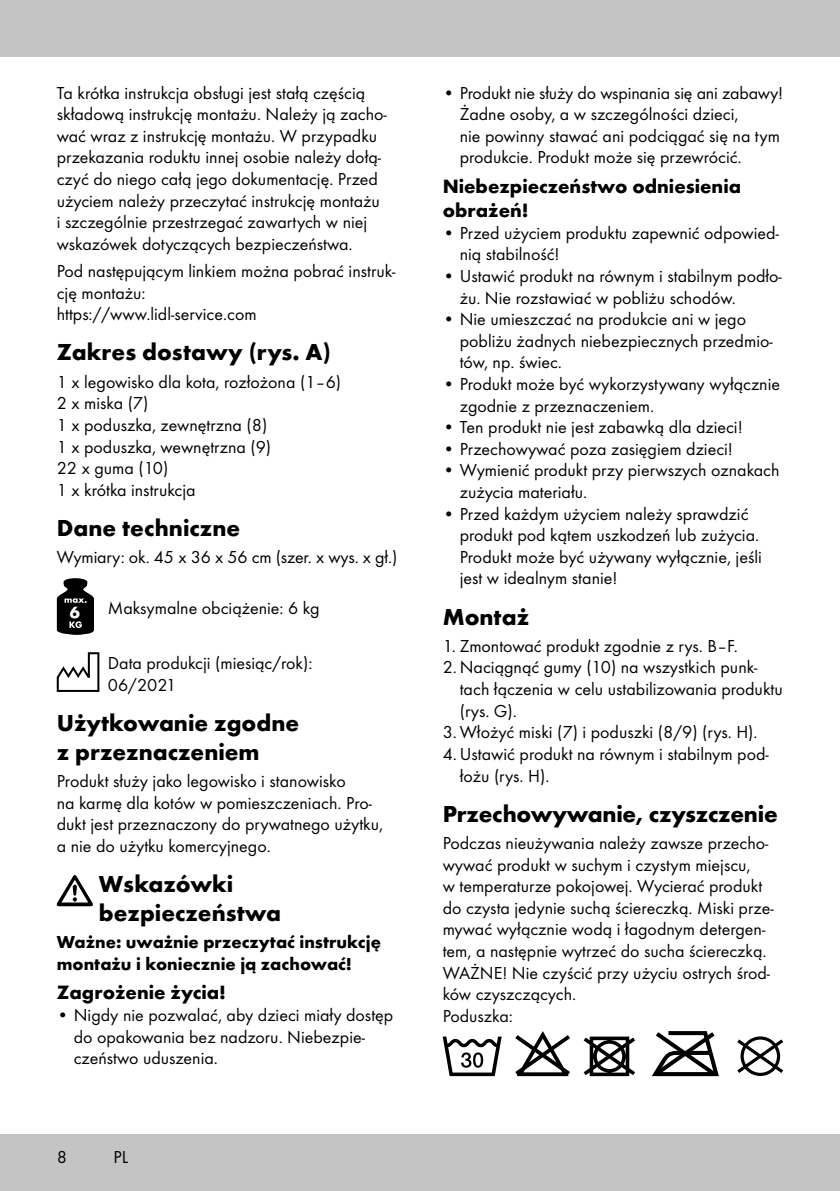
<style>
.page{position:relative;width:840px;height:1191px;background:#fff}
.page>*{position:absolute;margin:0;border:0;box-sizing:border-box;transform-origin:0 0}
.t1{font:700 24px/28.8px "Futura TOT";color:#000}
.t2{font:700 20px/24px "Futura TOT";color:#000}
.t3{font:18px/21.6px "Futura TOT Boo";color:#000}
.t4{font:700 18px/21.6px "Futura TOT";color:#000}
.t5{font:700 16.8px "Futura TOT";color:#fff}
</style>
<div class="page">
<div style="left:0;top:1134px;width:839px;height:57px;background:#c5c4c4"></div>
<div style="left:0;top:0;width:839px;height:57px;background:#c5c4c4"></div>
<svg style="left:57px;top:578px;width:37px;height:57px"></svg>
<svg style="left:57px;top:652px;width:42px;height:40px"></svg>
<svg style="left:57px;top:875px;width:36px;height:31px"></svg>
<svg style="left:442px;top:1036px;width:59px;height:40px"></svg>
<svg style="left:515px;top:1031px;width:54px;height:45px"></svg>
<svg style="left:583px;top:1036px;width:51px;height:40px"></svg>
<svg style="left:652px;top:1031px;width:66px;height:45px"></svg>
<svg style="left:737px;top:1036px;width:45px;height:40px"></svg>
<p class="t3" style="left:57px;top:82px;width:331px">Ta krótka instrukcja obsługi jest stałą częścią składową instrukcję montażu. Należy ją zacho&shy;wać wraz z instrukcję montażu. W przypadku przekazania roduktu innej osobie należy dołą&shy;czyć do niego całą jego dokumentację. Przed użyciem należy przeczytać instrukcję montażu i szczególnie przestrzegać zawartych w niej wskazówek dotyczących bezpieczeństwa.</p>
<p class="t3" style="left:57px;top:260px;width:340px">Pod następującym linkiem można pobrać instruk&shy;cję montażu:<br>https://www.lidl-service.com</p>
<h1 class="t1" style="left:57px;top:338px;width:275px">Zakres dostawy (rys. A)</h1>
<p class="t3" style="left:57px;top:371px;width:286px">1 x legowisko dla kota, rozłożona (1–6)<br>2 x miska (7)<br>1 x poduszka, zewnętrzna (8)<br>1 x poduszka, wewnętrzna (9)<br>22 x guma (10)<br>1 x krótka instrukcja</p>
<h1 class="t1" style="left:57px;top:513px;width:185px">Dane techniczne</h1>
<p class="t3" style="left:57px;top:546px;width:342px">Wymiary: ok. 45 x 36 x 56 cm (szer. x wys. x gł.)</p>
<p class="t5" style="left:70px;top:602px;width:12px">6</p>
<p class="t3" style="left:108px;top:596px;width:213px">Maksymalne obciążenie: 6 kg</p>
<p class="t3" style="left:108px;top:652px;width:206px">Data produkcji (miesiąc/rok):<br>06/2021</p>
<h1 class="t1" style="left:57px;top:708px;width:244px">Użytkowanie zgodne z przeznaczeniem</h1>
<p class="t3" style="left:57px;top:770px;width:328px">Produkt służy jako legowisko i stanowisko<br>na karmę dla kotów w pomieszczeniach. Pro&shy;dukt jest przeznaczony do prywatnego użytku, a nie do użytku komercyjnego.</p>
<h1 class="t1" style="left:99px;top:869px;width:183px">Wskazówki bezpieczeństwa</h1>
<p class="t4" style="left:57px;top:931px;width:325px">Ważne: uważnie przeczytać instrukcję montażu i koniecznie ją zachować!</p>
<p class="t2" style="left:57px;top:980px;width:171px">Zagrożenie życia!</p>
<p class="t3" style="left:74px;top:1004px;width:321px;text-indent:-17px">• Nigdy nie pozwalać, aby dzieci miały dostęp do opakowania bez nadzoru. Niebezpie&shy;czeństwo uduszenia.</p>
<p class="t3" style="left:57px;top:1146px;width:12px">8</p>
<p class="t3" style="left:113px;top:1146px;width:16px">PL</p>
<p class="t3" style="left:459px;top:82px;width:325px;text-indent:-17px">• Produkt nie służy do wspinania się ani zabawy!<br>Żadne osoby, a w szczególności dzieci,<br>nie powinny stawać ani podciągać się na tym produkcie. Produkt może się przewrócić.</p>
<p class="t2" style="left:442px;top:174px;width:300px">Niebezpieczeństwo odniesienia obrażeń!</p>
<p class="t3" style="left:459px;top:222px;width:320px;text-indent:-17px">• Przed użyciem produktu zapewnić odpowied&shy;nią stabilność!</p>
<p class="t3" style="left:459px;top:265px;width:323px;text-indent:-17px">• Ustawić produkt na równym i stabilnym podło&shy;żu. Nie rozstawiać w pobliżu schodów.</p>
<p class="t3" style="left:459px;top:308px;width:314px;text-indent:-17px">• Nie umieszczać na produkcie ani w jego pobliżu żadnych niebezpiecznych przedmio&shy;tów, np. świec.</p>
<p class="t3" style="left:459px;top:373px;width:322px;text-indent:-17px">• Produkt może być wykorzystywany wyłącznie zgodnie z przeznaczeniem.</p>
<p class="t3" style="left:442px;top:416px;width:301px">• Ten produkt nie jest zabawką dla dzieci!</p>
<p class="t3" style="left:442px;top:438px;width:291px">• Przechowywać poza zasięgiem dzieci!</p>
<p class="t3" style="left:459px;top:459px;width:321px;text-indent:-17px">• Wymienić produkt przy pierwszych oznakach zużycia materiału.</p>
<p class="t3" style="left:459px;top:502px;width:303px;text-indent:-17px">• Przed każdym użyciem należy sprawdzić produkt pod kątem uszkodzeń lub zużycia.<br>Produkt może być używany wyłącznie, jeśli jest w idealnym stanie!</p>
<h1 class="t1" style="left:442px;top:602px;width:88px">Montaż</h1>
<p class="t3" style="left:442px;top:635px;width:297px">1. Zmontować produkt zgodnie z rys. B–F.</p>
<p class="t3" style="left:442px;top:656px;width:316px">2.Naciągnąć gumy (10) na wszystkich punk-</p>
<p class="t3" style="left:459px;top:678px;width:324px">tach łączenia w celu ustabilizowania produktu</p>
<p class="t3" style="left:459px;top:700px;width:59px">(rys. G).</p>
<p class="t3" style="left:442px;top:721px;width:316px">3.Włożyć miski (7) i poduszki (8/9) (rys. H).</p>
<p class="t3" style="left:442px;top:743px;width:327px">4.Ustawić produkt na równym i stabilnym pod-</p>
<p class="t3" style="left:459px;top:764px;width:91px">łożu (rys. H).</p>
<h1 class="t1" style="left:442px;top:799px;width:336px">Przechowywanie, czyszczenie</h1>
<p class="t3" style="left:442px;top:832px;width:332px">Podczas nieużywania należy zawsze przecho&shy;wywać produkt w suchym i czystym miejscu,<br>w temperaturze pokojowej. Wycierać produkt do czysta jedynie suchą ściereczką. Miski prze&shy;mywać wyłącznie wodą i łagodnym detergen&shy;tem, a następnie wytrzeć do sucha ściereczką.<br>WAŻNE! Nie czyścić przy użyciu ostrych środ&shy;ków czyszczących.<br>Poduszka:</p>
</div>
